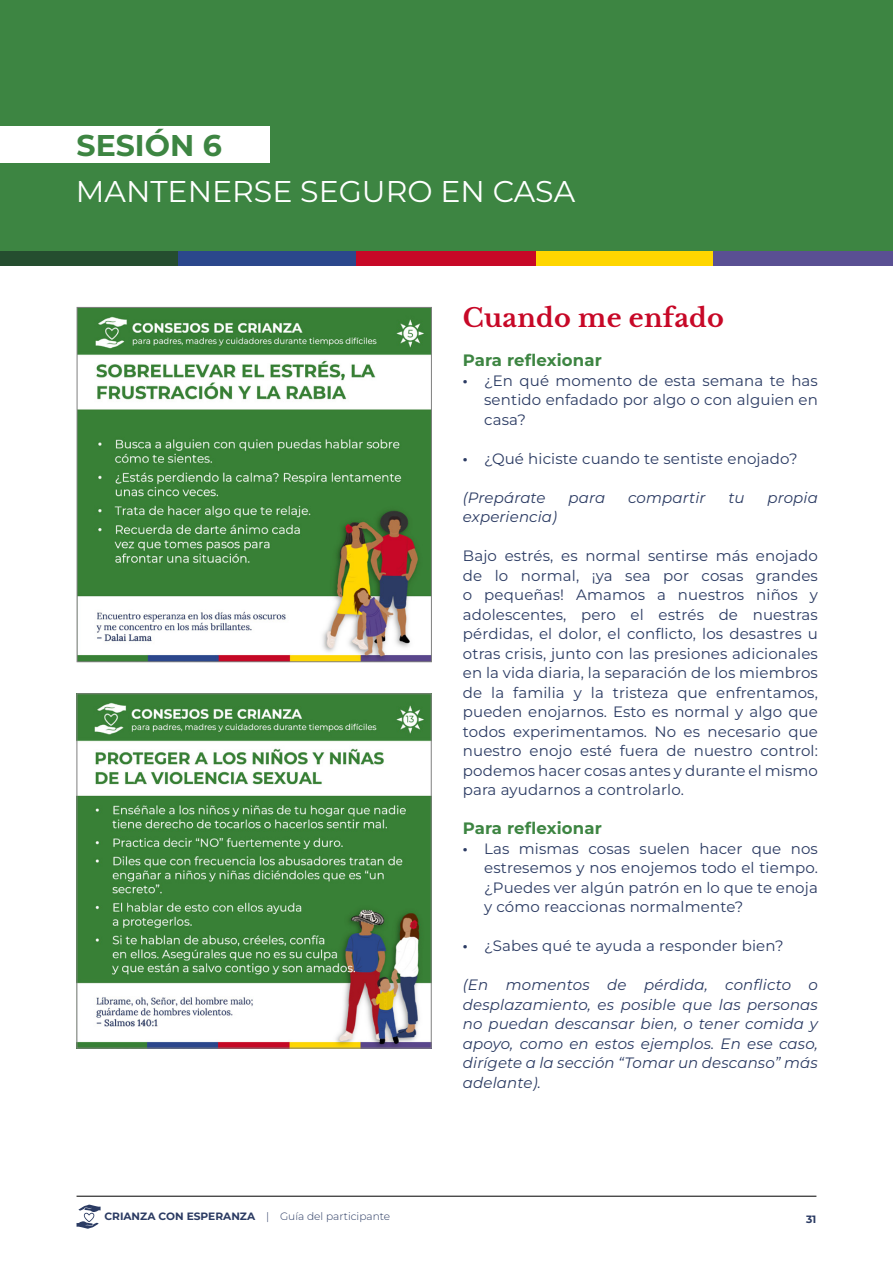
<style>
.page{position:relative;width:893px;height:1263px;background:#fff}
.page>*{position:absolute;margin:0;border:0;box-sizing:border-box;transform-origin:0 0}
.t1{font:30px "Montserrat";color:#fff}
.t2{font:700 30px "Montserrat";color:#3d8542}
.t3{font:700 25.5px "Libre Baskerville";letter-spacing:.01em;color:#c70827}
.t4{font:700 16.5px "Montserrat";letter-spacing:.01em;color:#3d8542}
.t5{font:15px/19.5px "Montserrat";letter-spacing:.01em;color:#2b3b63;text-align:justify}
.t6{font:italic 15px/19.5px "Montserrat";letter-spacing:.01em;color:#2b3b63;text-align:justify}
.t7{font:300 10.65px "Montserrat";color:#2b3b63}
.t8{font:700 10.65px "Montserrat";color:#2b3b63}
.s1{font-weight:800}
.s2{font-weight:700}
</style>
<div class="page">
<hr style="left:77px;top:1196px;width:739px;height:1px;background:#000">
<svg style="left:77px;top:1204px;width:24px;height:25px"></svg>
<div style="left:0;top:0;width:893px;height:252px;background:#3d8542"></div>
<div style="left:0;top:126px;width:269px;height:37px;background:#fff"></div>
<div style="left:0;top:252px;width:180px;height:14px;background:#254d2f"></div>
<div style="left:535px;top:252px;width:180px;height:14px;background:#ffd600"></div>
<div style="left:178px;top:252px;width:180px;height:14px;background:#2b478c"></div>
<div style="left:357px;top:252px;width:179px;height:14px;background:#c70827"></div>
<div style="left:713px;top:252px;width:180px;height:14px;background:#5a5093"></div>
<img style="left:79px;top:309px;width:351px;height:351px">
<div style="left:77px;top:307px;width:355px;height:355px;border:1px solid #808080"></div>
<img style="left:79px;top:695px;width:350px;height:351px">
<div style="left:77px;top:693px;width:354px;height:355px;border:1px solid #808080"></div>
<h1 class="t2" style="left:77px;top:125px;width:147px">SESIÓN 6</h1>
<h1 class="t1" style="left:76px;top:171px;width:501px">MANTENERSE SEGURO EN CASA</h1>
<h2 class="t3" style="left:463px;top:302px;width:263px">Cuando me enfado</h2>
<p class="t4" style="left:463px;top:349px;width:140px">Para reflexionar</p>
<p class="t5" style="left:484px;top:370px;width:335px;text-indent:-21px"><span class="s1">·</span> ¿En qué momento de esta semana te has sentido enfadado por algo o con alguien en casa?</p>
<p class="t5" style="left:463px;top:448px;width:336px"><span class="s1">·</span> ¿Qué hiciste cuando te sentiste enojado?</p>
<p class="t6" style="left:463px;top:487px;width:84px">(Prepárate</p>
<p class="t6" style="left:568px;top:487px;width:38px">para</p>
<p class="t6" style="left:628px;top:487px;width:79px">compartir</p>
<p class="t6" style="left:728px;top:487px;width:18px">tu</p>
<p class="t6" style="left:767px;top:487px;width:52px">propia</p>
<p class="t6" style="left:463px;top:507px;width:96px">experiencia)</p>
<p class="t5" style="left:463px;top:546px;width:357px">Bajo estrés, es normal sentirse más enojado de lo normal, ¡ya sea por cosas grandes o pequeñas! Amamos a nuestros niños y adolescentes, pero el estrés de nuestras pérdidas, el dolor, el conflicto, los desastres u otras crisis, junto con las presiones adicionales en la vida diaria, la separación de los miembros de la familia y la tristeza que enfrentamos, pueden enojarnos. Esto es normal y algo que todos experimentamos. No es necesario que nuestro enojo esté fuera de nuestro control: podemos hacer cosas antes y durante el mismo para ayudarnos a controlarlo.</p>
<p class="t4" style="left:463px;top:817px;width:140px">Para reflexionar</p>
<p class="t5" style="left:484px;top:838px;width:335px;text-indent:-21px"><span class="s1">·</span> Las mismas cosas suelen hacer que nos estresemos y nos enojemos todo el tiempo. ¿Puedes ver algún patrón en lo que te enoja y cómo reaccionas normalmente?</p>
<p class="t5" style="left:463px;top:936px;width:322px"><span class="s1">·</span> ¿Sabes qué te ayuda a responder bien?</p>
<p class="t6" style="left:463px;top:975px;width:357px">(En momentos de pérdida, conflicto o desplazamiento, es posible que las personas no puedan descansar bien, o tener comida y apoyo, como en estos ejemplos. En ese caso, dirígete a la sección “Tomar un descanso” más adelante).</p>
<p class="t7" style="left:104px;top:1209px;width:287px"><span class="s2">CRIANZA CON ESPERANZA</span> | Guía del participante</p>
<p class="t8" style="left:806px;top:1212px;width:12px">31</p>
</div>
